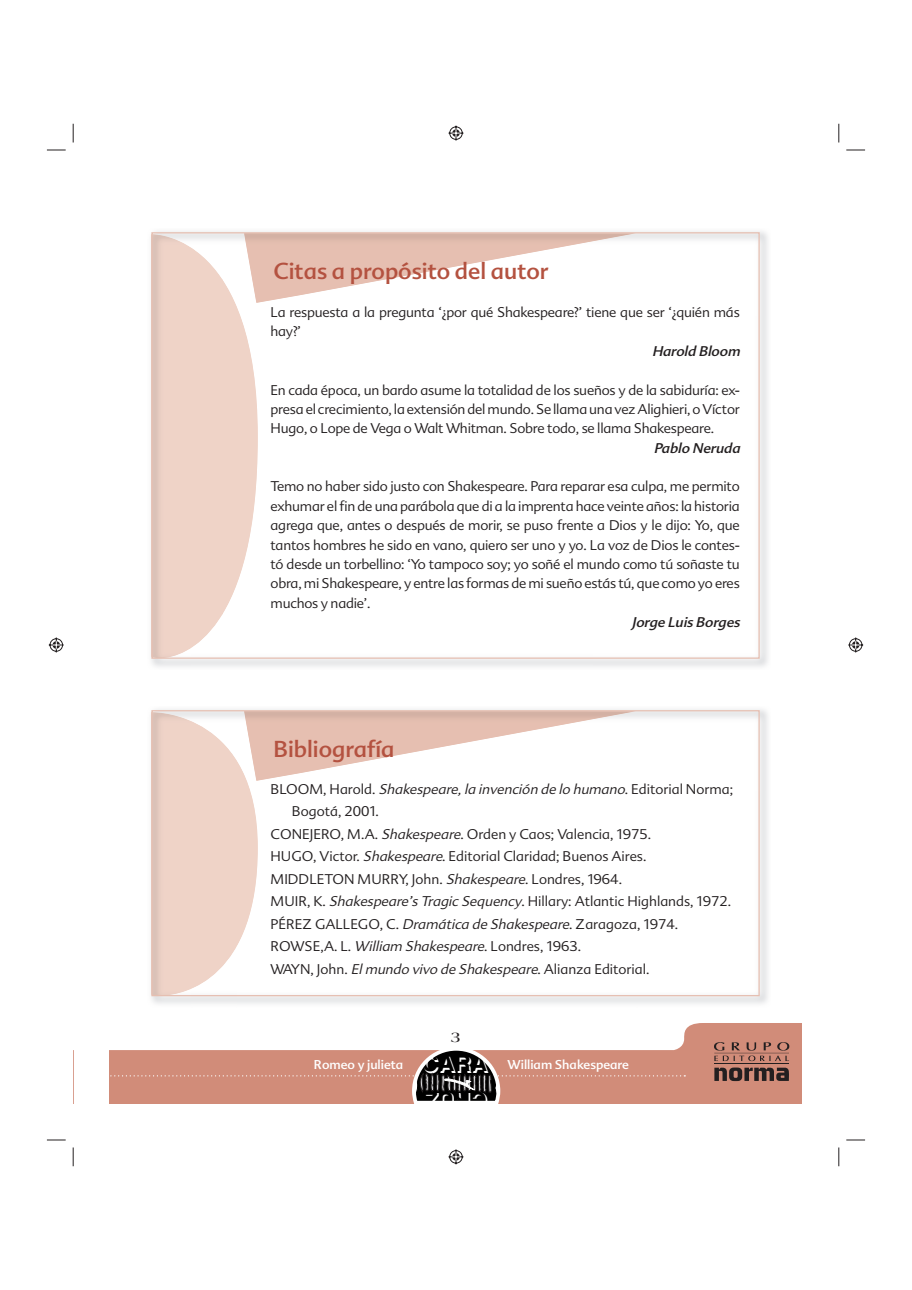
<style>
.page{position:relative;width:912px;height:1290px;background:#fff}
.page>*{position:absolute;margin:0;border:0;box-sizing:border-box;transform-origin:0 0}
.t1{font:700 22.62px "Helvetica";color:#fff}
.t2{font:22.5px "Advert";color:#b45240}
.t3{font:700 15px "Americana Std";color:#231f20}
.t4{font:300 13.75px/19.4px "Advert";color:#231f20;text-align:justify}
.t5{font:italic 300 13.75px "Advert";color:#231f20}
.t6{font:italic 13.75px "Advert";color:#231f20}
.t7{font:12.5px "Advert";color:#fff}
.s1{font-style:normal}
.s2{font-style:italic}
</style>
<div class="page">
<svg style="left:73px;top:1023px;width:729px;height:81px"></svg>
<div style="left:74px;top:132px;width:35px;height:1008px;background:#fff"></div>
<hr style="left:714px;top:1063px;width:74px;height:1px;background:#231f20">
<svg style="left:714px;top:1068px;width:74px;height:13px"></svg>
<svg style="left:713px;top:1042px;width:76px;height:19px"></svg>
<svg style="left:109px;top:1045px;width:576px;height:59px;background:#c48d7e"></svg>
<img style="left:156px;top:231px;width:612px;height:85px">
<img style="left:592px;top:316px;width:176px;height:351px">
<img style="left:244px;top:234px;width:391px;height:69px">
<img style="left:153px;top:234px;width:70px;height:423px">
<img style="left:222px;top:276px;width:36px;height:340px">
<img style="left:156px;top:709px;width:612px;height:83px">
<img style="left:237px;top:792px;width:531px;height:212px">
<img style="left:258px;top:712px;width:377px;height:69px">
<img style="left:153px;top:712px;width:105px;height:282px">
<div style="left:151px;top:710px;width:608px;height:286px;border:1px solid #e6bfb1"></div>
<svg style="left:47px;top:149px;width:19px;height:2px"></svg>
<svg style="left:846px;top:149px;width:18px;height:2px"></svg>
<svg style="left:47px;top:1139px;width:19px;height:2px"></svg>
<svg style="left:846px;top:1139px;width:18px;height:2px"></svg>
<svg style="left:72px;top:124px;width:2px;height:18px"></svg>
<svg style="left:72px;top:1148px;width:2px;height:18px"></svg>
<svg style="left:838px;top:124px;width:1px;height:18px"></svg>
<svg style="left:838px;top:1148px;width:1px;height:18px"></svg>
<svg style="left:448px;top:125px;width:16px;height:16px"></svg>
<svg style="left:448px;top:1149px;width:16px;height:16px"></svg>
<svg style="left:48px;top:637px;width:16px;height:16px"></svg>
<svg style="left:848px;top:637px;width:16px;height:16px"></svg>
<h2 class="t2" style="left:273px;top:262px;width:276px">Citas a propósito del autor</h2>
<p class="t4" style="left:270px;top:304px;width:470px">La respuesta a la pregunta ‘¿por qué Shakespeare?’ tiene que ser ‘¿quién más hay?’</p>
<p class="t6" style="left:651px;top:346px;width:92px">Harold Bloom</p>
<p class="t4" style="left:270px;top:381px;width:470px">En cada época, un bardo asume la totalidad de los sueños y de la sabiduría: ex&shy;presa el crecimiento, la extensión del mundo. Se llama una vez Alighieri, o Víctor Hugo, o Lope de Vega o Walt Whitman. Sobre todo, se llama Shakespeare.</p>
<p class="t6" style="left:653px;top:443px;width:90px">Pablo Neruda</p>
<p class="t4" style="left:270px;top:478px;width:470px">Temo no haber sido justo con Shakespeare. Para reparar esa culpa, me permito exhumar el fin de una parábola que di a la imprenta hace veinte años: la historia agrega que, antes o después de morir, se puso frente a Dios y le dijo: Yo, que tantos hombres he sido en vano, quiero ser uno y yo. La voz de Dios le contes&shy;tó desde un torbellino: ‘Yo tampoco soy; yo soñé el mundo como tú soñaste tu obra, mi Shakespeare, y entre las formas de mi sueño estás tú, que como yo eres muchos y nadie’.</p>
<p class="t6" style="left:631px;top:617px;width:112px">Jorge Luis Borges</p>
<h2 class="t2" style="left:273px;top:740px;width:122px">Bibliografía</h2>
<p class="t5" style="left:270px;top:784px;width:464px"><span class="s1">B LO O M , H a ro l d .</span> Shakespeare,la invención de lo humano<span class="s1">. E d i to r i a l N o r m a ;</span></p>
<p class="t4" style="left:292px;top:803px;width:89px">Bogotá, 2001.</p>
<p class="t4" style="left:270px;top:826px;width:382px">CONEJERO, M.A. <span class="s2">Shakespeare</span>. Orden y Caos; Valencia, 1975.</p>
<p class="t4" style="left:270px;top:848px;width:377px">HUGO, Victor. <span class="s2">Shakespeare</span>. Editorial Claridad; Buenos Aires.</p>
<p class="t4" style="left:270px;top:871px;width:353px">MIDDLETON MURRY, John. <span class="s2">Shakespeare</span>. Londres, 1964.</p>
<p class="t4" style="left:270px;top:893px;width:462px">MUIR, K. <span class="s2">Shakespeare’s Tragic Sequency</span>. Hillary: Atlantic Highlands, 1972.</p>
<p class="t4" style="left:270px;top:916px;width:409px">PÉREZ GALLEGO, C. <span class="s2">Dramática de Shakespeare</span>. Zaragoza, 1974.</p>
<p class="t4" style="left:270px;top:938px;width:312px">ROWSE,A. L. <span class="s2">William Shakespeare</span>. Londres, 1963.</p>
<p class="t4" style="left:270px;top:961px;width:380px">WAYN, John. <span class="s2">Elmundo vivo de Shakespeare</span>. Alianza Editorial.</p>
<p class="t3" style="left:450px;top:1032px;width:11px">3</p>
<h1 class="t1" style="left:423px;top:1055px;width:67px">CARA</h1>
<p class="t7" style="left:314px;top:1059px;width:91px">Romeo y julieta</p>
<p class="t7" style="left:507px;top:1059px;width:123px">William Shakespeare</p>
<h1 class="t1" style="left:488px;top:1111px;width:64px;rotate:-180deg">CRUZ</h1>
</div>
